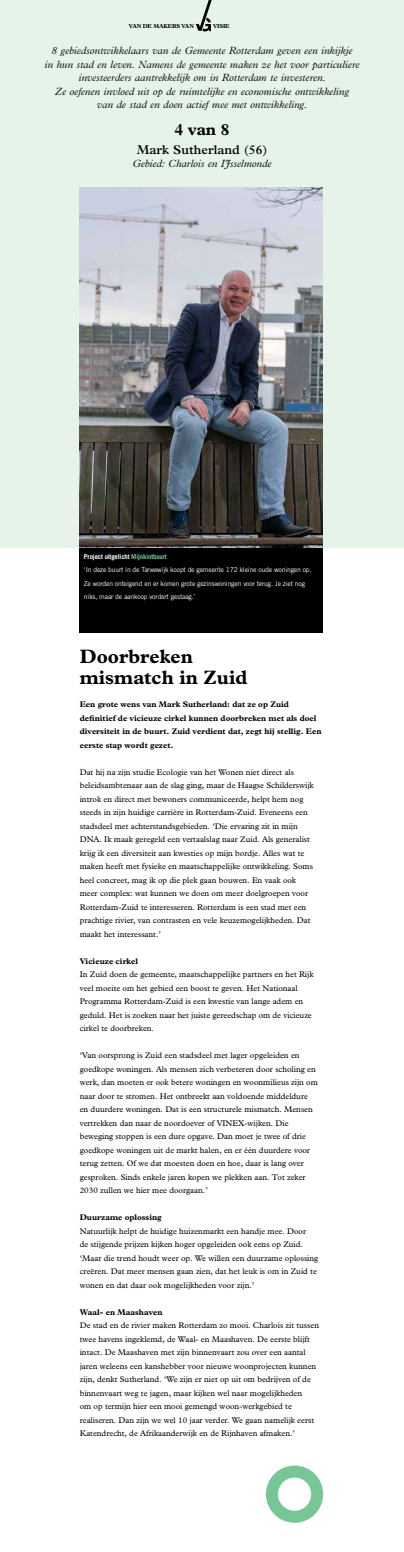
<style>
.page{position:relative;width:404px;height:1552px;background:#fff}
.page>*{position:absolute;margin:0;border:0;box-sizing:border-box;transform-origin:0 0}
.t1{font:700 19.5px/21px "M Plantin";color:#000}
.t2{font:700 16.5px "M Plantin";color:#000}
.t3{font:600 12.75px "M Plantin";color:#000}
.t4{font:italic 300 10.5px/13.5px "M Plantin";color:#000;text-align:center}
.t5{font:8.25px/13.5px "M Plantin";color:#000}
.t6{font:700 8.25px/13.5px "M Plantin";color:#000}
.t7{font:6.75px/13.5px "Trade Gothic";letter-spacing:-.02em;color:#fff}
.t8{font:700 5.78px "M Plantin";letter-spacing:-.02em;color:#000}
.s1{font-weight:700}
.s2{font-weight:700;color:#78c696}
</style>
<div class="page">
<div style="left:0;top:0;width:404px;height:548px;background:#e6f3e9"></div>
<svg style="left:196px;top:0;width:16px;height:31px"></svg>
<svg style="left:272px;top:1472px;width:45px;height:45px"></svg>
<div style="left:266px;top:1466px;width:57px;height:57px;border:12px solid #78c696;border-radius:50%"></div>
<img style="left:80px;top:187px;width:243px;height:361px">
<div style="left:80px;top:548px;width:243px;height:84px;background:#000"></div>
<p class="t8" style="left:129px;top:23px;width:66px">van de makers van</p>
<p class="t8" style="left:213px;top:23px;width:18px">visie</p>
<p class="t4" style="left:44px;top:44px;width:317px">8 gebiedsontwikkelaars van de Gemeente Rotterdam geven een inkijkje<br>in hun stad en leven. Namens de gemeente maken ze het voor particuliere investeerders aantrekkelijk om in Rotterdam te investeren.<br>Ze oefenen invloed uit op de ruimtelijke en economische ontwikkeling<br>van de stad en doen actief mee met ontwikkeling.</p>
<h2 class="t2" style="left:175px;top:120px;width:56px">4 van 8</h2>
<h3 class="t3" style="left:137px;top:142px;width:132px">Mark Sutherland (56)</h3>
<p class="t4" style="left:133px;top:157px;width:140px">Gebied: Charlois en IJsselmonde</p>
<p class="t7" style="left:84px;top:549px;width:229px"><span class="s1">Project uitgelicht</span> <span class="s2">Mijnkintbuurt<br></span>‘In deze buurt in de Tarwewijk koopt de gemeente 172 kleine oude woningen op.<br>Ze worden onteigend en er komen grote gezinswoningen voor terug. Je ziet nog niks, maar de aankoop vordert gestaag.’</p>
<h1 class="t1" style="left:80px;top:647px;width:169px">Doorbreken mismatch in Zuid</h1>
<p class="t6" style="left:80px;top:698px;width:243px">Een grote wens van Mark Sutherland: dat ze op Zuid definitief de vicieuze cirkel kunnen doorbreken met als doel diversiteit in de buurt. Zuid verdient dat, zegt hij stellig. Een eerste stap wordt gezet.</p>
<p class="t5" style="left:80px;top:765px;width:236px">Dat hij na zijn studie Ecologie van het Wonen niet direct als beleidsambtenaar aan de slag ging, maar de Haagse Schilderswijk introk en direct met bewoners communiceerde, helpt hem nog steeds in zijn huidige carrière in Rotterdam-Zuid. Eveneens een stadsdeel met achterstandsgebieden. ‘Die ervaring zit in mijn DNA. Ik maak geregeld een vertaalslag naar Zuid. Als generalist krijg ik een diversiteit aan kwesties op mijn bordje. Alles wat te maken heeft met fysieke en maatschappelijke ontwikkeling. Soms heel concreet, mag ik op die plek gaan bouwen. En vaak ook meer complex: wat kunnen we doen om meer doelgroepen voor Rotterdam-Zuid te interesseren. Rotterdam is een stad met een prachtige rivier, van contrasten en vele keuzemogelijkheden. Dat maakt het interessant.’</p>
<p class="t6" style="left:80px;top:954px;width:60px">Vicieuze cirkel</p>
<p class="t5" style="left:80px;top:968px;width:235px">In Zuid doen de gemeente, maatschappelijke partners en het Rijk veel moeite om het gebied een boost te geven. Het Nationaal Programma Rotterdam-Zuid is een kwestie van lange adem en geduld. Het is zoeken naar het juiste gereedschap om de vicieuze cirkel te doorbreken.</p>
<p class="t5" style="left:80px;top:1049px;width:240px">‘Van oorsprong is Zuid een stadsdeel met lager opgeleiden en goedkope woningen. Als mensen zich verbeteren door scholing en werk, dan moeten er ook betere woningen en woonmilieus zijn om naar door te stromen. Het ontbreekt aan voldoende middeldure en duurdere woningen. Dat is een structurele mismatch. Mensen vertrekken dan naar de noordoever of VINEX-wijken. Die beweging stoppen is een dure opgave. Dan moet je twee of drie goedkope woningen uit de markt halen, en er één duurdere voor terug zetten. Of we dat moesten doen en hoe, daar is lang over gesproken. Sinds enkele jaren kopen we plekken aan. Tot zeker 2030 zullen we hier mee doorgaan.’</p>
<p class="t6" style="left:80px;top:1211px;width:84px">Duurzame oplossing</p>
<p class="t5" style="left:80px;top:1224px;width:240px">Natuurlijk helpt de huidige huizenmarkt een handje mee. Door<br>de stijgende prijzen kijken hoger opgeleiden ook eens op Zuid. ‘Maar die trend houdt weer op. We willen een duurzame oplossing creëren. Dat meer mensen gaan zien, dat het leuk is om in Zuid te wonen en dat daar ook mogelijkheden voor zijn.’</p>
<p class="t6" style="left:80px;top:1305px;width:84px">Waal- en Maashaven</p>
<p class="t5" style="left:80px;top:1319px;width:241px">De stad en de rivier maken Rotterdam zo mooi. Charlois zit tussen twee havens ingeklemd, de Waal- en Maashaven. De eerste blijft intact. De Maashaven met zijn binnenvaart zou over een aantal jaren weleens een kanshebber voor nieuwe woonprojecten kunnen zijn, denkt Sutherland. ‘We zijn er niet op uit om bedrijven of de binnenvaart weg te jagen, maar kijken wel naar mogelijkheden<br>om op termijn hier een mooi gemengd woon-werkgebied te realiseren. Dan zijn we wel 10 jaar verder. We gaan namelijk eerst Katendrecht, de Afrikaanderwijk en de Rijnhaven afmaken.’</p>
</div>
